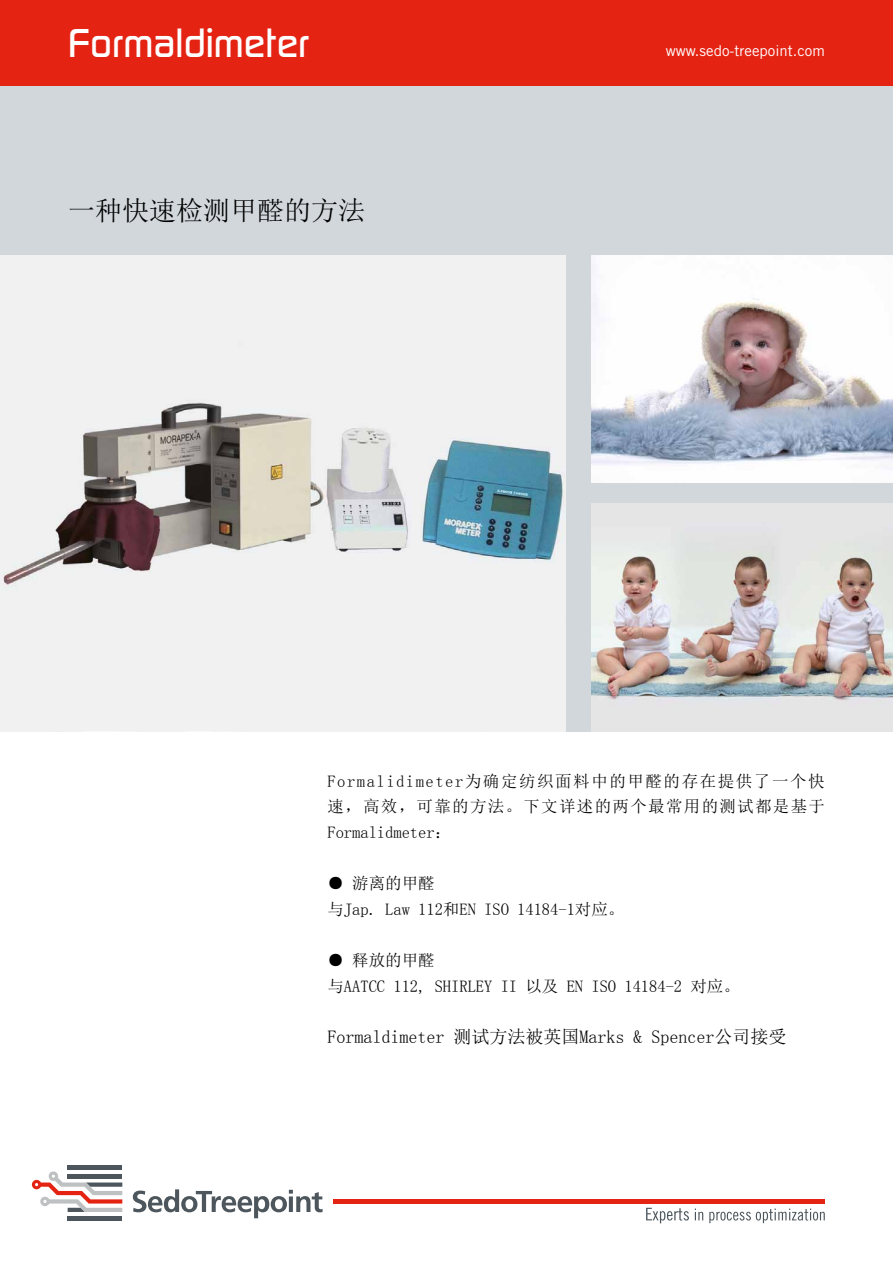
<style>
.page{position:relative;width:893px;height:1263px;background:#fff}
.page>*{position:absolute;margin:0;border:0;box-sizing:border-box;transform-origin:0 0}
.t1{font:500 42px "Digital Sans EF";color:#fff}
.t2{font:27px "Sim Sun";color:#000}
.t3{font:18px "Sim Sun";color:#000}
.t4{font:16.5px/25.7px "Sim Sun";color:#000}
.t5{font:15px "Trade Gothic LT Std";color:#fff}
</style>
<div class="page">
<div style="left:0;top:85px;width:893px;height:170px;background:#d1d7db"></div>
<div style="left:0;top:255px;width:893px;height:476px;background:#d1d7db"></div>
<div style="left:0;top:0;width:893px;height:85px;background:#e42313"></div>
<img style="left:0;top:255px;width:566px;height:476px">
<img style="left:591px;top:255px;width:302px;height:228px">
<img style="left:591px;top:504px;width:302px;height:227px">
<hr style="left:68px;top:1216px;width:54px;height:4px;background:#4c565c">
<hr style="left:68px;top:1166px;width:54px;height:4px;background:#4c565c">
<hr style="left:333px;top:1199px;width:492px;height:4px;background:#e42313">
<svg style="left:32px;top:1171px;width:90px;height:41px"></svg>
<svg style="left:133px;top:1189px;width:190px;height:29px"></svg>
<svg style="left:646px;top:1208px;width:43px;height:15px"></svg>
<svg style="left:695px;top:1208px;width:8px;height:12px"></svg>
<svg style="left:709px;top:1208px;width:116px;height:15px"></svg>
<h1 class="t1" style="left:68px;top:18px;width:242px">Formaldimeter</h1>
<h2 class="t2" style="left:68px;top:197px;width:299px">一种快速检测甲醛的方法</h2>
<p class="t5" style="left:666px;top:42px;width:161px">www.sedo-treepoint.com</p>
<p class="t4" style="left:327px;top:768px;width:499px;text-align:justify">Formalidimeter为确定纺织面料中的甲醛的存在提供了一个快速，高效，可靠的方法。下文详述的两个最常用的测试都是基于Formalidmeter：</p>
<p class="t4" style="left:327px;top:871px;width:298px">● 游离的甲醛<br>与Jap. Law 112和EN ISO 14184-1对应。</p>
<p class="t4" style="left:327px;top:948px;width:414px">● 释放的甲醛<br>与AATCC 112, SHIRLEY II 以及 EN ISO 14184-2 对应。</p>
<p class="t3" style="left:327px;top:1028px;width:460px">Formaldimeter 测试方法被英国Marks &amp; Spencer公司接受</p>
</div>
